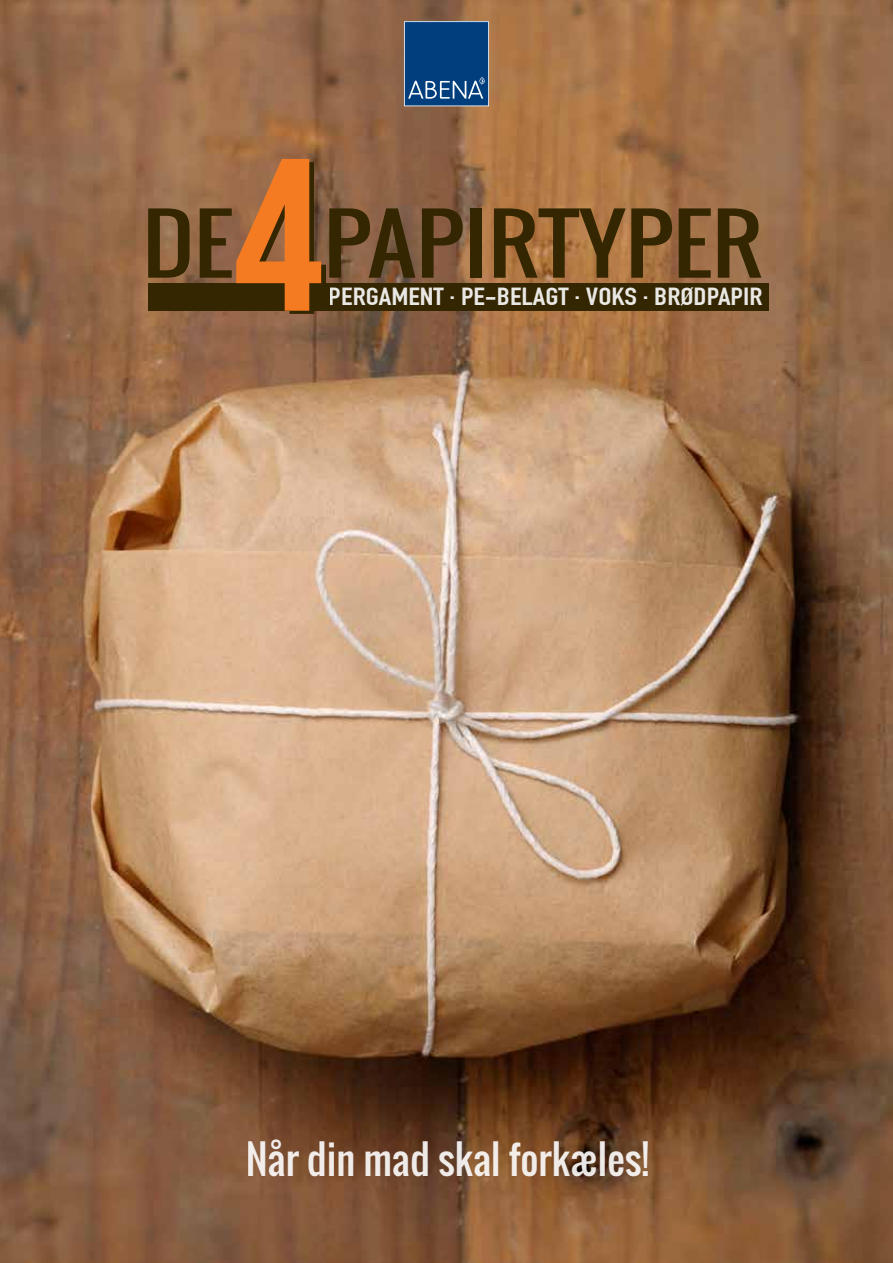
<style>
.page{position:relative;width:893px;height:1263px;background:#fff}
.page>*{position:absolute;margin:0;border:0;box-sizing:border-box;transform-origin:0 0}
.t1{font:700 216.9px "Bebas Neue";color:#f47b22;scale:1.05 1}
.t2{font:79.2px "Oswald";color:#342600;scale:1.18 1}
.t3{font:39px "Oswald";color:#fff}
.t4{font:700 24.15px "DIN Condensed";color:#fff;scale:1.27 1}
</style>
<div class="page">
<img style="left:0;top:0;width:893px;height:1263px">
<div style="left:149px;top:284px;width:620px;height:27px;background:#342600"></div>
<svg style="left:404px;top:21px;width:85px;height:85px;background:#174f89"></svg>
<h1 class="t1" style="left:233px;top:117px;width:88px">4</h1>
<h2 class="t2" style="left:142px;top:184px;width:78px">DE</h2>
<h2 class="t2" style="left:323px;top:184px;width:373px">PAPIRTYPER</h2>
<p class="t4" style="left:329px;top:282px;width:343px">PERGAMENT . PE-BELAGT . VOKS . BRØDPAPIR</p>
<h3 class="t3" style="left:246px;top:1129px;width:405px">Når din mad skal forkæles!</h3>
</div>
